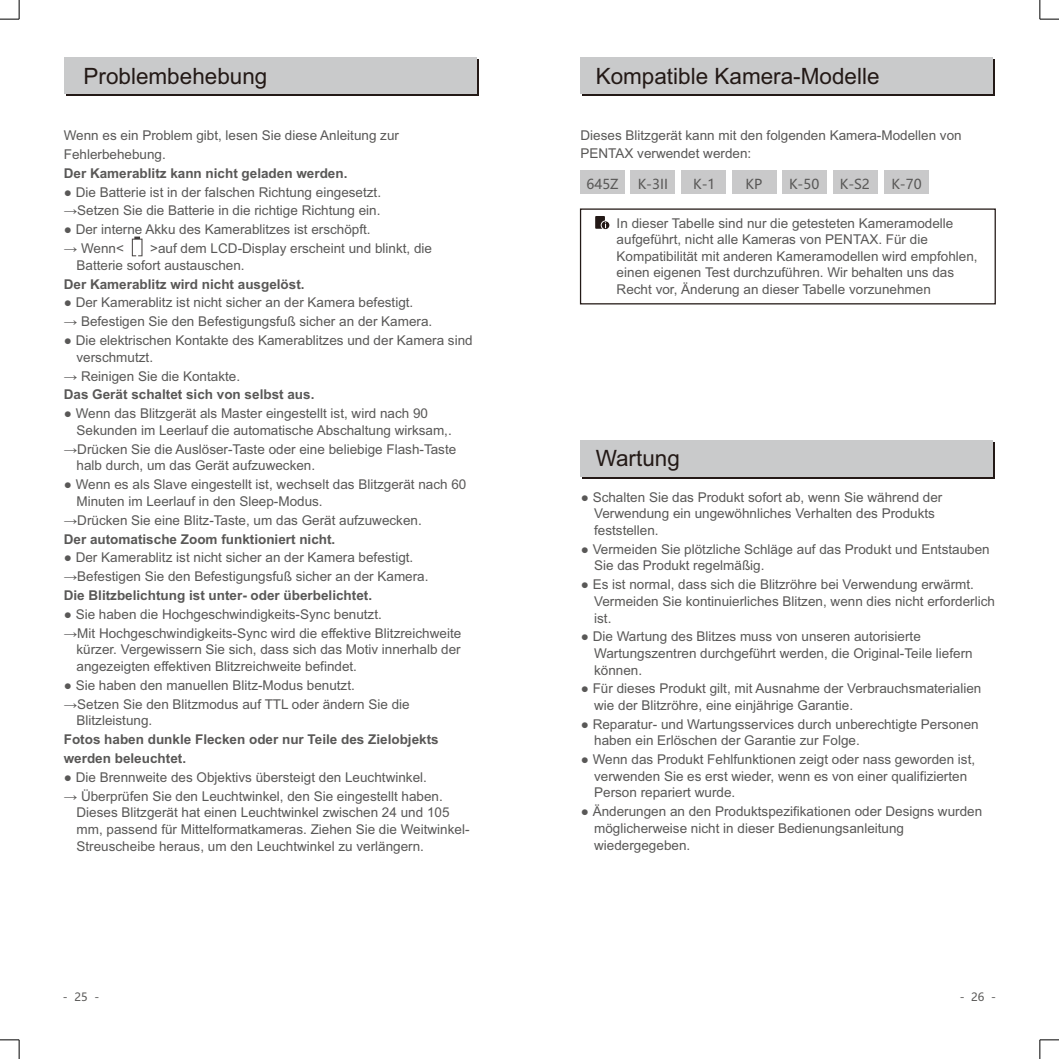
<style>
.page{position:relative;width:1059px;height:1059px;background:#fff}
.page>*{position:absolute;margin:0;border:0;box-sizing:border-box;transform-origin:0 0}
.t1{font:22.5px "Arial";color:#231916}
.t2{font:13.5px/16.7px "Arial";color:#595857}
.t3{font:700 13.5px "Arial";color:#595857}
.t4{font:13.5px "Microsoft Ya Hei";color:#595857}
.t5{font:11.25px "Microsoft Ya Hei";color:#595857}
</style>
<div class="page">
<svg style="left:0;top:1039px;width:20px;height:20px"></svg>
<svg style="left:1039px;top:1039px;width:20px;height:20px"></svg>
<svg style="left:1039px;top:0;width:20px;height:20px"></svg>
<svg style="left:0;top:0;width:20px;height:20px"></svg>
<svg style="left:132px;top:237px;width:10px;height:19px"></svg>
<div style="left:66px;top:59px;width:412px;height:37px;background:#231916"></div>
<div style="left:64px;top:57px;width:412px;height:37px;background:#c9cacb"></div>
<div style="left:582px;top:59px;width:413px;height:37px;background:#231916"></div>
<div style="left:580px;top:57px;width:413px;height:37px;background:#c9cacb"></div>
<div style="left:582px;top:441px;width:413px;height:37px;background:#231916"></div>
<div style="left:580px;top:440px;width:413px;height:37px;background:#c9cacb"></div>
<div style="left:580px;top:208px;width:416px;height:96px;border:1px solid #231916"></div>
<div style="left:595px;top:216px;width:10px;height:13px;background:#231916"></div>
<div style="left:601px;top:220px;width:9px;height:10px;border:2px solid #fff;border-radius:50%"></div>
<svg style="left:602px;top:221px;width:7px;height:8px"></svg>
<div style="left:580px;top:170px;width:45px;height:24px;background:#c9c9ca"></div>
<div style="left:630px;top:170px;width:45px;height:24px;background:#c9c9ca"></div>
<div style="left:681px;top:170px;width:45px;height:24px;background:#c9c9ca"></div>
<div style="left:732px;top:170px;width:44px;height:24px;background:#c9c9ca"></div>
<div style="left:782px;top:170px;width:45px;height:24px;background:#c9c9ca"></div>
<div style="left:833px;top:170px;width:44px;height:24px;background:#c9c9ca"></div>
<div style="left:884px;top:170px;width:45px;height:24px;background:#c9c9ca"></div>
<h1 class="t1" style="left:84px;top:68px;width:185px">Problembehebung</h1>
<h1 class="t1" style="left:596px;top:68px;width:285px">Kompatible Kamera-Modelle</h1>
<p class="t2" style="left:64px;top:128px;width:337px">Wenn es ein Problem gibt, lesen Sie diese Anleitung zur</p>
<p class="t3" style="left:64px;top:168px;width:285px">Der Kamerablitz kann nicht geladen werden.</p>
<p class="t2" style="left:64px;top:185px;width:319px">● Die Batterie ist in der falschen Richtung eingesetzt.</p>
<p class="t2" style="left:64px;top:147px;width:104px">Fehlerbehebung.</p>
<p class="t2" style="left:64px;top:204px;width:318px">→Setzen Sie die Batterie in die richtige Richtung ein.</p>
<p class="t2" style="left:64px;top:222px;width:308px">● Der interne Akku des Kamerablitzes ist erschöpft.</p>
<p class="t2" style="left:77px;top:241px;width:357px;text-indent:74px">&gt;auf dem LCD-Display erscheint und blinkt, die<br>Batterie sofort austauschen.</p>
<p class="t2" style="left:64px;top:241px;width:62px">→ Wenn&lt;</p>
<p class="t3" style="left:64px;top:279px;width:242px">Der Kamerablitz wird nicht ausgelöst.</p>
<p class="t2" style="left:64px;top:296px;width:351px">● Der Kamerablitz ist nicht sicher an der Kamera befestigt.</p>
<p class="t2" style="left:64px;top:314px;width:370px">→ Befestigen Sie den Befestigungsfuß sicher an der Kamera.</p>
<p class="t2" style="left:77px;top:333px;width:398px;text-indent:-13px">● Die elektrischen Kontakte des Kamerablitzes und der Kamera sind verschmutzt.</p>
<p class="t2" style="left:64px;top:369px;width:178px">→ Reinigen Sie die Kontakte.</p>
<p class="t3" style="left:64px;top:390px;width:252px">Das Gerät schaltet sich von selbst aus.</p>
<p class="t2" style="left:77px;top:406px;width:377px;text-indent:-13px">● Wenn das Blitzgerät als Master eingestellt ist, wird nach 90<br>Sekunden im Leerlauf die automatische Abschaltung wirksam,.</p>
<p class="t2" style="left:77px;top:442px;width:381px;text-indent:-13px">→Drücken Sie die Auslöser-Taste oder eine beliebige Flash-Taste halb durch, um das Gerät aufzuwecken.</p>
<p class="t2" style="left:77px;top:477px;width:391px;text-indent:-13px">● Wenn es als Slave eingestellt ist, wechselt das Blitzgerät nach 60<br>Minuten im Leerlauf in den Sleep-Modus.</p>
<p class="t2" style="left:64px;top:513px;width:359px">→Drücken Sie eine Blitz-Taste, um das Gerät aufzuwecken.</p>
<p class="t2" style="left:64px;top:550px;width:351px">● Der Kamerablitz ist nicht sicher an der Kamera befestigt.</p>
<p class="t3" style="left:64px;top:534px;width:273px">Der automatische Zoom funktioniert nicht.</p>
<p class="t2" style="left:64px;top:569px;width:366px">→Befestigen Sie den Befestigungsfuß sicher an der Kamera.</p>
<p class="t3" style="left:64px;top:590px;width:310px">Die Blitzbelichtung ist unter- oder überbelichtet.</p>
<p class="t2" style="left:64px;top:607px;width:320px">● Sie haben die Hochgeschwindigkeits-Sync benutzt.</p>
<p class="t2" style="left:77px;top:626px;width:386px;text-align:justify;text-indent:-13px">→Mit Hochgeschwindigkeits-Sync wird die effektive Blitzreichweite kürzer. Vergewissern Sie sich, dass sich das Motiv innerhalb der angezeigten effektiven Blitzreichweite befindet.</p>
<p class="t2" style="left:64px;top:678px;width:293px">● Sie haben den manuellen Blitz-Modus benutzt.</p>
<p class="t2" style="left:77px;top:697px;width:335px;text-indent:-13px">→Setzen Sie den Blitzmodus auf TTL oder ändern Sie die<br>Blitzleistung.</p>
<p class="t3" style="left:64px;top:734px;width:376px">Fotos haben dunkle Flecken oder nur Teile des Zielobjekts</p>
<p class="t2" style="left:64px;top:770px;width:365px">● Die Brennweite des Objektivs übersteigt den Leuchtwinkel.</p>
<p class="t2" style="left:77px;top:789px;width:394px;text-indent:-13px">→ Überprüfen Sie den Leuchtwinkel, den Sie eingestellt haben.<br>Dieses Blitzgerät hat einen Leuchtwinkel zwischen 24 und 105 mm, passend für Mittelformatkameras. Ziehen Sie die Weitwinkel-Streuscheibe heraus, um den Leuchtwinkel zu verlängern.</p>
<p class="t3" style="left:64px;top:753px;width:124px">werden beleuchtet.</p>
<p class="t2" style="left:580px;top:127px;width:383px;line-height:18px">Dieses Blitzgerät kann mit den folgenden Kamera-Modellen von<br>PENTAX verwendet werden:</p>
<p class="t4" style="left:586px;top:178px;width:34px">645Z</p>
<p class="t4" style="left:638px;top:178px;width:32px">K-3II</p>
<p class="t4" style="left:693px;top:178px;width:24px">K-1</p>
<p class="t4" style="left:745px;top:178px;width:18px">KP</p>
<p class="t4" style="left:789px;top:178px;width:32px">K-50</p>
<p class="t4" style="left:840px;top:178px;width:32px">K-S2</p>
<p class="t4" style="left:891px;top:178px;width:32px">K-70</p>
<p class="t2" style="left:617px;top:216px;width:362px">In dieser Tabelle sind nur die getesteten Kameramodelle aufgeführt, nicht alle Kameras von PENTAX. Für die Kompatibilität mit anderen Kameramodellen wird empfohlen, einen eigenen Test durchzuführen. Wir behalten uns das Recht vor, Änderung an dieser Tabelle vorzunehmen</p>
<h1 class="t1" style="left:596px;top:450px;width:86px">Wartung</h1>
<p class="t2" style="left:594px;top:490px;width:350px;text-indent:-13px">● Schalten Sie das Produkt sofort ab, wenn Sie während der<br>Verwendung ein ungewöhnliches Verhalten des Produkts feststellen.</p>
<p class="t2" style="left:594px;top:542px;width:397px;text-indent:-13px">● Vermeiden Sie plötzliche Schläge auf das Produkt und Entstauben<br>Sie das Produkt regelmäßig.</p>
<p class="t2" style="left:594px;top:577px;width:402px;text-indent:-13px">● Es ist normal, dass sich die Blitzröhre bei Verwendung erwärmt.<br>Vermeiden Sie kontinuierliches Blitzen, wenn dies nicht erforderlich ist.</p>
<p class="t2" style="left:594px;top:629px;width:380px;text-indent:-13px">● Die Wartung des Blitzes muss von unseren autorisierte<br>Wartungszentren durchgeführt werden, die Original-Teile liefern können.</p>
<p class="t2" style="left:594px;top:681px;width:389px;text-indent:-13px">● Für dieses Produkt gilt, mit Ausnahme der Verbrauchsmaterialien wie der Blitzröhre, eine einjährige Garantie.</p>
<p class="t2" style="left:594px;top:717px;width:386px;text-indent:-13px">● Reparatur- und Wartungsservices durch unberechtigte Personen haben ein Erlöschen der Garantie zur Folge.</p>
<p class="t2" style="left:594px;top:752px;width:382px;text-indent:-13px">● Wenn das Produkt Fehlfunktionen zeigt oder nass geworden ist, verwenden Sie es erst wieder, wenn es von einer qualifizierten<br>Person repariert wurde.</p>
<p class="t2" style="left:594px;top:804px;width:389px;text-indent:-13px">● Änderungen an den Produktspezifikationen oder Designs wurden möglicherweise nicht in dieser Bedienungsanleitung wiedergegeben.</p>
<p class="t5" style="left:63px;top:992px;width:38px">- 25 -</p>
<p class="t5" style="left:959px;top:992px;width:38px">- 26 -</p>
</div>
